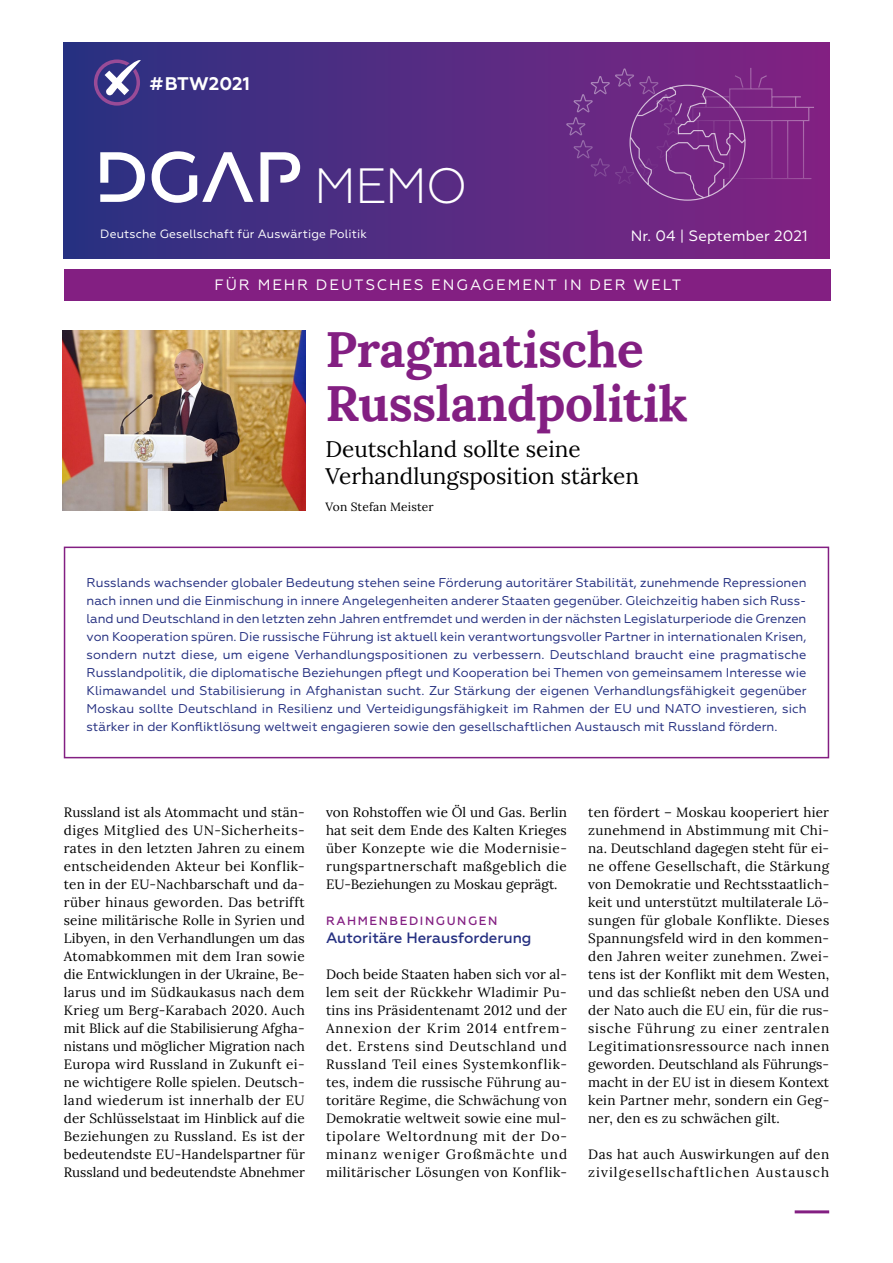
<style>
.page{position:relative;width:893px;height:1263px;background:#fff}
.page>*{position:absolute;margin:0;border:0;box-sizing:border-box;transform-origin:0 0}
.t1{font:700 49.5px/54px "Lora";letter-spacing:-.01em;color:#831f82}
.t2{font:300 49.5px "Geometria";color:#fff}
.t3{font:22.5px/27px "Lora";color:#000}
.t4{font:700 18.3px "Geometria";color:#fff}
.t5{font:15px "Geometria";letter-spacing:.13em;color:#fff}
.t6{font:500 15px "Geometria";color:#253081}
.t7{font:15px "Geometria";letter-spacing:.01em;color:#fff}
.t8{font:13.5px/18px "Lora";letter-spacing:.03em;color:#000;text-align:justify}
.t9{font:13.5px/18px "Lora";letter-spacing:.08em;color:#000}
.t10{font:12.75px/18px "Geometria";color:#253081;text-align:justify}
.t11{font:12px "Geometria";letter-spacing:.01em;color:#fff}
.t12{font:500 12px "Geometria";letter-spacing:.13em;color:#831f82}
.t13{font:12px "Lora";letter-spacing:.01em;color:#000}
</style>
<div class="page">
<div style="left:64px;top:43px;width:765px;height:216px;background:linear-gradient(to right,#2a3282,#842383)"></div>
<svg style="left:565px;top:67px;width:250px;height:134px;background:#782d86"></svg>
<hr style="left:795px;top:1210px;width:34px;height:3px;background:#831f82">
<svg style="left:100px;top:151px;width:200px;height:52px"></svg>
<svg style="left:94px;top:58px;width:47px;height:48px"></svg>
<div style="left:64px;top:269px;width:767px;height:31px;background:#831f82"></div>
<div style="left:64px;top:547px;width:765px;height:211px;border:2px solid #831f82"></div>
<img style="left:63px;top:331px;width:243px;height:180px">
<h3 class="t4" style="left:150px;top:72px;width:102px">#BTW2021</h3>
<h1 class="t2" style="left:314px;top:157px;width:155px">MEMO</h1>
<p class="t11" style="left:100px;top:227px;width:268px">Deutsche Gesellschaft für Auswärtige Politik</p>
<p class="t7" style="left:631px;top:227px;width:179px">Nr. 04 | September 2021</p>
<p class="t5" style="left:214px;top:276px;width:468px">FÜR MEHR DEUTSCHES ENGAGEMENT IN DER WELT</p>
<h1 class="t1" style="left:325px;top:317px;width:364px">Pragmatische<br>Russlandpolitik</h1>
<h2 class="t3" style="left:325px;top:434px;width:315px">Deutschland sollte seine<br>Verhandlungsposition stärken</h2>
<p class="t13" style="left:325px;top:497px;width:110px">Von Stefan Meister</p>
<p class="t10" style="left:87px;top:574px;width:722px">Russlands wachsender globaler Bedeutung stehen seine Förderung autoritärer Stabilität, zunehmende Repressionen nach innen und die Einmischung in innere Angelegenheiten anderer Staaten gegenüber. Gleichzeitig haben sich Russ&shy;land und Deutschland in den letzten zehn Jahren entfremdet und werden in der nächsten Legislaturperiode die Grenzen von Kooperation spüren. Die russische Führung ist aktuell kein verantwortungsvoller Partner in internationalen Krisen, sondern nutzt diese, um eigene Verhandlungspositionen zu verbessern. Deutschland braucht eine pragmatische Russlandpolitik, die diplomatische Beziehungen pflegt und Kooperation bei Themen von gemeinsamem Interesse wie Klimawandel und Stabilisierung in Afghanistan sucht. Zur Stärkung der eigenen Verhandlungsfähigkeit gegenüber Moskau sollte Deutschland in Resilienz und Verteidigungsfähigkeit im Rahmen der EU und NATO investieren, sich stärker in der Konfliktlösung weltweit engagieren sowie den gesellschaftlichen Austausch mit Russland fördern.</p>
<p class="t8" style="left:64px;top:802px;width:243px">Russland ist als Atommacht und stän&shy;diges Mitglied des UN-Sicherheits&shy;rates in den letzten Jahren zu einem entscheidenden Akteur bei Konflik&shy;ten in der EU-Nachbarschaft und da&shy;rüber hinaus geworden. Das betrifft seine militärische Rolle in Syrien und Libyen, in den Verhandlungen um das Atomabkommen mit dem Iran sowie die Entwicklungen in der Ukraine, Be&shy;larus und im Südkaukasus nach dem Krieg um Berg-Karabach 2020. Auch mit Blick auf die Stabilisierung Afgha&shy;nistans und möglicher Migration nach Europa wird Russland in Zukunft ei&shy;ne wichtigere Rolle spielen. Deutsch&shy;land wiederum ist innerhalb der EU der Schlüsselstaat im Hinblick auf die Beziehungen zu Russland. Es ist der bedeutendste EU-Handelspartner für Russland und bedeutendste Abnehmer</p>
<p class="t8" style="left:326px;top:802px;width:243px">von Rohstoffen wie Öl und Gas. Berlin hat seit dem Ende des Kalten Krieges über Konzepte wie die Modernisie&shy;rungspartnerschaft maßgeblich die EU-Beziehungen zu Moskau geprägt.</p>
<p class="t12" style="left:326px;top:913px;width:173px">RAHMENBEDINGUNGEN</p>
<p class="t6" style="left:326px;top:929px;width:207px">Autoritäre Herausforderung</p>
<p class="t8" style="left:326px;top:964px;width:243px">Doch beide Staaten haben sich vor al&shy;lem seit der Rückkehr Wladimir Pu&shy;tins ins Präsidentenamt 2012 und der Annexion der Krim 2014 entfrem&shy;det. Erstens sind Deutschland und Russland Teil eines Systemkonflik&shy;tes, indem die russische Führung au&shy;toritäre Regime, die Schwächung von Demokratie weltweit sowie eine mul&shy;tipolare Weltordnung mit der Do&shy;minanz weniger Großmächte und militärischer Lösungen von Konflik-</p>
<p class="t8" style="left:588px;top:802px;width:243px">ten fördert – Moskau kooperiert hier zunehmend in Abstimmung mit Chi&shy;na. Deutschland dagegen steht für ei&shy;ne offene Gesellschaft, die Stärkung von Demokratie und Rechtsstaatlich&shy;keit und unterstützt multilaterale Lö&shy;sungen für globale Konflikte. Dieses Spannungsfeld wird in den kommen&shy;den Jahren weiter zunehmen. Zwei&shy;tens ist der Konflikt mit dem Westen, und das schließt neben den USA und der Nato auch die EU ein, für die rus&shy;sische Führung zu einer zentralen Legitimationsressource nach innen geworden. Deutschland als Führungs&shy;macht in der EU ist in diesem Kontext kein Partner mehr, sondern ein Geg&shy;ner, den es zu schwächen gilt.</p>
<p class="t9" style="left:588px;top:1144px;width:242px">Das hat auch Auswirkungen auf den zivilgesellschaftlichen Austausch</p>
</div>
